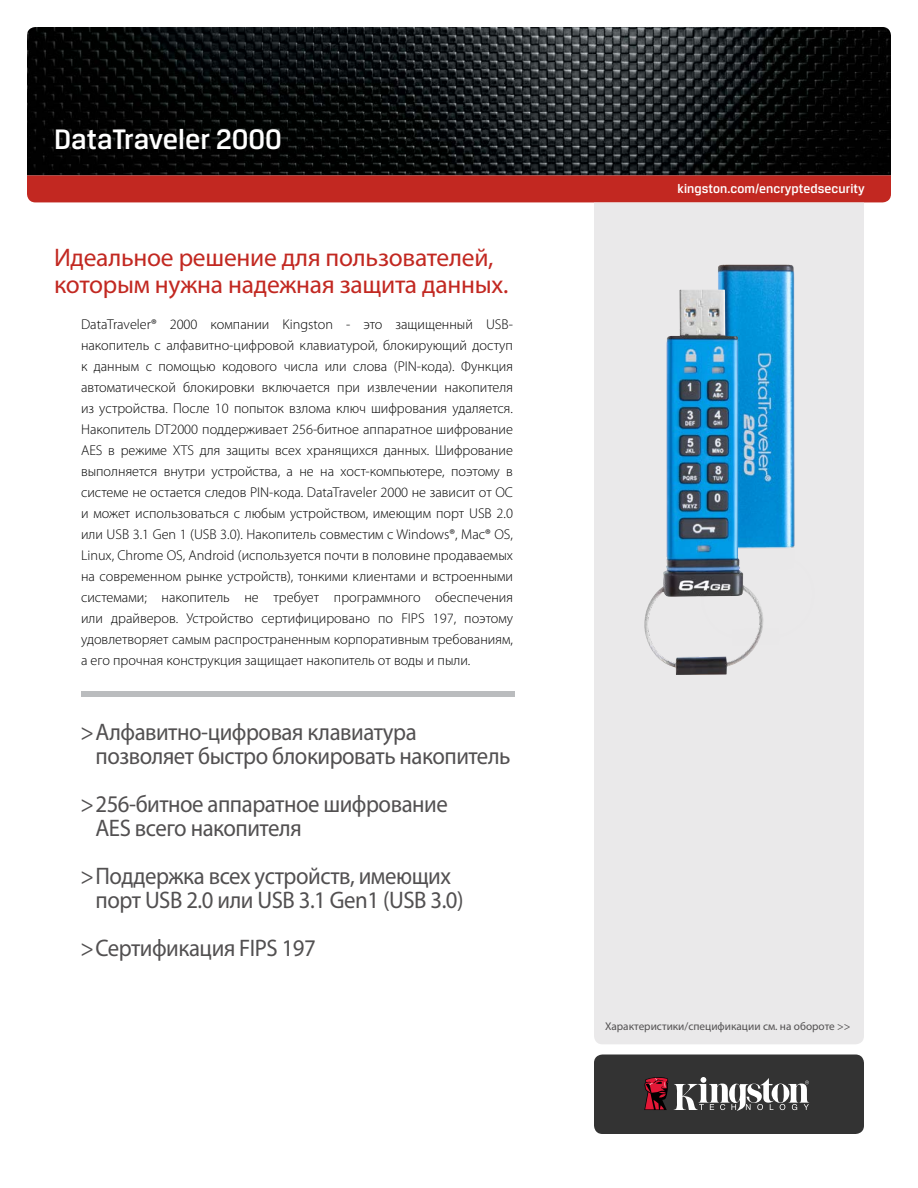
<style>
.page{position:relative;width:918px;height:1188px;background:#fff}
.page>*{position:absolute;margin:0;border:0;box-sizing:border-box;transform-origin:0 0}
.t1{font:500 30px "Breuer Text";color:#fff}
.t2{font:25.5px/27px "Myriad Pro";letter-spacing:-.01em;color:#c22821}
.t3{font:24px/24px "Myriad Pro";letter-spacing:-.02em;color:#525051;scale:.95 1}
.t4{font:300 14.25px/21px "Myriad Pro";color:#000;text-align:justify}
.t5{font:500 13.5px "Breuer Text";letter-spacing:.005em;color:#fff}
.t6{font:11.25px "Myriad Pro";color:#525051}
</style>
<div class="page">
<img style="left:27px;top:27px;width:864px;height:148px">
<div style="left:27px;top:175px;width:864px;height:27px;background:#c22821"></div>
<div style="left:594px;top:202px;width:270px;height:842px;background:#eae9ea"></div>
<div style="left:594px;top:1054px;width:270px;height:80px;background:#333;border-radius:9px"></div>
<svg style="left:674px;top:1077px;width:135px;height:34px"></svg>
<svg style="left:644px;top:1077px;width:24px;height:33px"></svg>
<div style="left:82px;top:691px;width:433px;height:6px;background:#babcbe"></div>
<img style="left:700px;top:264px;width:116px;height:382px">
<img style="left:644px;top:289px;width:120px;height:386px">
<h1 class="t1" style="left:54px;top:122px;width:229px">DataTraveler 2000</h1>
<h2 class="t2" style="left:54px;top:244px;width:456px">Идеальное решение для пользователей, которым нужна надежная защита данных.</h2>
<p class="t4" style="left:81px;top:314px;width:434px">DataTraveler® 2000 компании Kingston - это защищенный USB&shy;накопитель с алфавитно-цифровой клавиатурой, блокирующий доступ к данным с помощью кодового числа или слова (PIN-кода). Функция автоматической блокировки включается при извлечении накопителя из устройства. После 10 попыток взлома ключ шифрования удаляется.<br>Накопитель DT2000 поддерживает 256-битное аппаратное шифрование AES в режиме XTS для защиты всех хранящихся данных. Шифрование выполняется внутри устройства, а не на хост-компьютере, поэтому в системе не остается следов PIN-кода. DataTraveler 2000 не зависит от ОС и может использоваться с любым устройством, имеющим порт USB 2.0 или USB 3.1 Gen 1 (USB 3.0). Накопитель совместим с Windows®, Mac® OS, Linux, Chrome OS, Android (используется почти в половине продаваемых на современном рынке устройств), тонкими клиентами и встроенными системами; накопитель не требует программного обеспечения или драйверов. Устройство сертифицировано по FIPS 197, поэтому удовлетворяет самым распространенным корпоративным требованиям, а его прочная конструкция защищает накопитель от воды и пыли.</p>
<h3 class="t3" style="left:95px;top:720px;width:438px;text-indent:-15px">&gt;Алфавитно-цифровая клавиатура позволяет быстро блокировать накопитель</h3>
<h3 class="t3" style="left:95px;top:792px;width:372px;text-indent:-15px">&gt;256-битное аппаратное шифрование<br>AES всего накопителя</h3>
<h3 class="t3" style="left:95px;top:864px;width:389px;text-indent:-15px">&gt;Поддержка всех устройств, имеющих порт USB 2.0 или USB 3.1 Gen1 (USB 3.0)</h3>
<h3 class="t3" style="left:80px;top:936px;width:249px">&gt;Сертификация FIPS 197</h3>
<p class="t5" style="left:678px;top:181px;width:189px">kingston.com/encryptedsecurity</p>
<p class="t6" style="left:605px;top:1020px;width:247px">Характеристики/спецификации см. на обороте &gt;&gt;</p>
</div>
